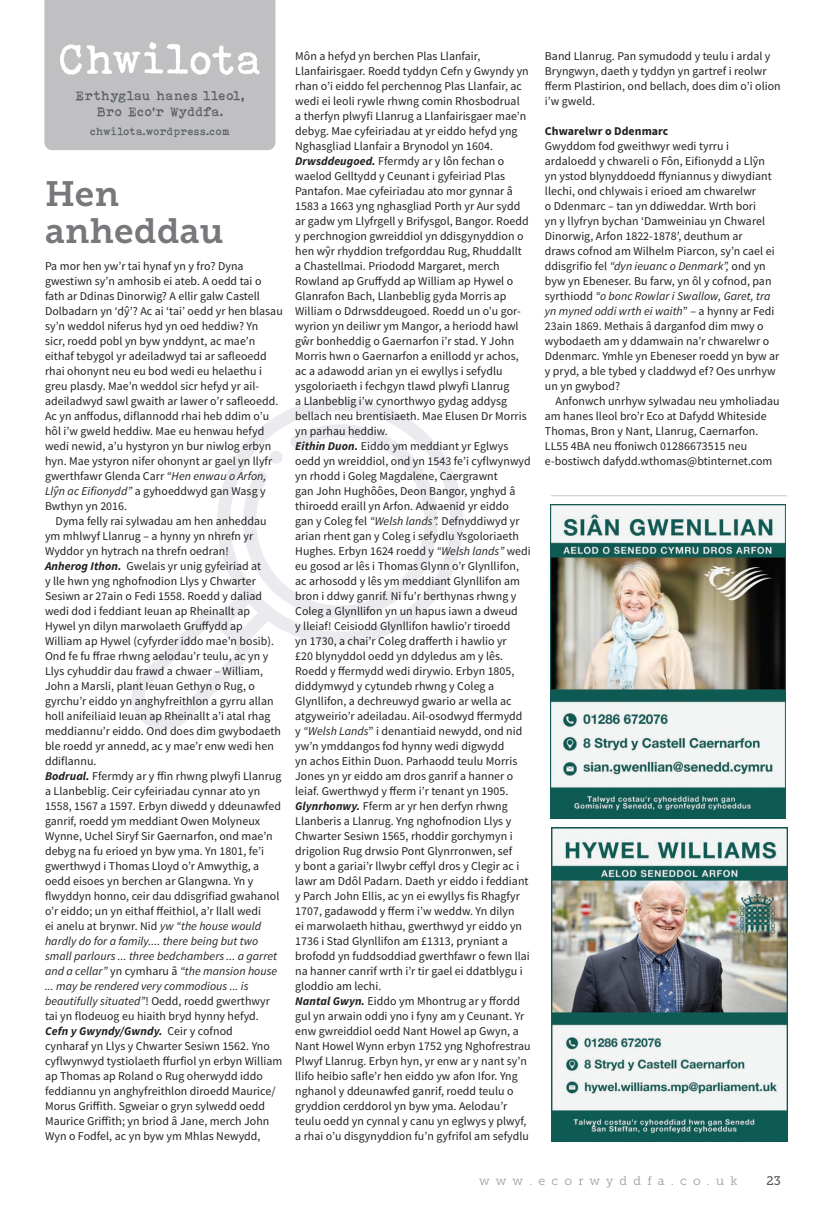
<style>
.page{position:relative;width:826px;height:1205px;background:#fff}
.page>*{position:absolute;margin:0;border:0;box-sizing:border-box;transform-origin:0 0}
.t1{font:35px/37.5px "Museo Slab 700";letter-spacing:.01em;color:#76787b}
.t2{font:13.25px/15.9px "Bohemian Typewriter";letter-spacing:-.015em;color:#5d6267;text-align:center}
.t3{font:12.5px "Museo Slab 300";color:#9d9fa2}
.t4{font:12.5px "Museo Slab 500";color:#57585a}
.t5{font:11.88px/15px "Source Sans Pro";letter-spacing:.005em;color:#231f20}
.t6{font:700 11.88px "Source Sans Pro";letter-spacing:.005em;color:#231f20}
.t7{font:11px "Bohemian Typewriter";color:#5d6267}
.s1{font-style:italic}
.s2{font-weight:700;font-style:italic}
</style>
<div class="page">
<svg style="left:132px;top:398px;width:331px;height:332px"></svg>
<svg style="left:269px;top:450px;width:14px;height:14px"></svg>
<svg style="left:44px;top:0;width:231px;height:150px;background:#c3c3c5"></svg>
<hr style="left:551px;top:495px;width:236px;height:1px;background:#d1d2d4">
<img style="left:551px;top:827px;width:236px;height:314px">
<img style="left:550px;top:505px;width:235px;height:313px">
<p class="t2" style="left:75px;top:88px;width:171px">Erthyglau hanes lleol,<br>Bro Eco’r Wyddfa.</p>
<p class="t7" style="left:90px;top:126px;width:142px">chwilota.wordpress.com</p>
<h1 class="t1" style="left:45px;top:175px;width:180px">Hen anheddau</h1>
<p class="t5" style="left:45px;top:258px;width:239px">Pa mor hen yw’r tai hynaf yn y fro? Dyna gwestiwn sy’n amhosib ei ateb. A oedd tai o fath ar Ddinas Dinorwig? A ellir galw Castell Dolbadarn yn ‘dŷ’? Ac ai ‘tai’ oedd yr hen blasau sy’n weddol niferus hyd yn oed heddiw? Yn<br>sicr, roedd pobl yn byw ynddynt, ac mae’n eithaf tebygol yr adeiladwyd tai ar safleoedd rhai ohonynt neu eu bod wedi eu helaethu i greu plasdy. Mae’n weddol sicr hefyd yr ail&shy;adeiladwyd sawl gwaith ar lawer o’r safleoedd.<br>Ac yn anffodus, diflannodd rhai heb ddim o’u hôl i’w gweld heddiw. Mae eu henwau hefyd wedi newid, a’u hystyron yn bur niwlog erbyn hyn. Mae ystyron nifer ohonynt ar gael yn llyfr gwerthfawr Glenda Carr <span class="s1">“Hen enwau o Arfon, Llŷn ac Eifionydd”</span> a gyhoeddwyd gan Wasg y Bwthyn yn 2016.</p>
<p class="t5" style="left:45px;top:513px;width:239px;text-indent:11px">Dyma felly rai sylwadau am hen anheddau ym mhlwyf Llanrug – a hynny yn nhrefn yr Wyddor yn hytrach na threfn oedran!<br><span class="s2">Anherog Ithon.</span> Gwelais yr unig gyfeiriad at<br>y lle hwn yng nghofnodion Llys y Chwarter Sesiwn ar 27ain o Fedi 1558. Roedd y daliad wedi dod i feddiant Ieuan ap Rheinallt ap Hywel yn dilyn marwolaeth Gruffydd ap William ap Hywel (cyfyrder iddo mae’n bosib).<br>Ond fe fu ffrae rhwng aelodau’r teulu, ac yn y Llys cyhuddir dau frawd a chwaer – William, John a Marsli, plant Ieuan Gethyn o Rug, o gyrchu’r eiddo yn anghyfreithlon a gyrru allan holl anifeiliaid Ieuan ap Rheinallt a’i atal rhag meddiannu’r eiddo. Ond does dim gwybodaeth ble roedd yr annedd, ac y mae’r enw wedi hen ddiflannu.<br><span class="s2">Bodrual.</span> Ffermdy ar y ffin rhwng plwyfi Llanrug a Llanbeblig. Ceir cyfeiriadau cynnar ato yn 1558, 1567 a 1597. Erbyn diwedd y ddeunawfed ganrif, roedd ym meddiant Owen Molyneux Wynne, Uchel Siryf Sir Gaernarfon, ond mae’n debyg na fu erioed yn byw yma. Yn 1801, fe’i gwerthwyd i Thomas Lloyd o’r Amwythig, a oedd eisoes yn berchen ar Glangwna. Yn y flwyddyn honno, ceir dau ddisgrifiad gwahanol o’r eiddo; un yn eithaf ffeithiol, a’r llall wedi<br>ei anelu at brynwr. Nid <span class="s1">yw “the house would hardly do for a family.... there being but two small parlours ... three bedchambers ... a garret and a cellar”</span> yn cymharu â <span class="s1">“the mansion house ... may be rendered very commodious ... is beautifully situated”</span>! Oedd, roedd gwerthwyr tai yn flodeuog eu hiaith bryd hynny hefyd.<br><span class="s2">Cefn y Gwyndy/Gwndy.</span> Ceir y cofnod<br>cynharaf yn Llys y Chwarter Sesiwn 1562. Yno cyflwynwyd tystiolaeth ffurfiol yn erbyn William ap Thomas ap Roland o Rug oherwydd iddo feddiannu yn anghyfreithlon diroedd Maurice/ Morus Griffith. Sgweiar o gryn sylwedd oedd Maurice Griffith; yn briod â Jane, merch John Wyn o Fodfel, ac yn byw ym Mhlas Newydd,</p>
<p class="t5" style="left:295px;top:48px;width:237px">Môn a hefyd yn berchen Plas Llanfair, Llanfairisgaer. Roedd tyddyn Cefn y Gwyndy yn rhan o’i eiddo fel perchennog Plas Llanfair, ac wedi ei leoli rywle rhwng comin Rhosbodrual<br>a therfyn plwyfi Llanrug a Llanfairisgaer mae’n debyg. Mae cyfeiriadau at yr eiddo hefyd yng Nghasgliad Llanfair a Brynodol yn 1604.<br><span class="s2">Drwsddeugoed.</span> Ffermdy ar y lôn fechan o waelod Gelltydd y Ceunant i gyfeiriad Plas Pantafon. Mae cyfeiriadau ato mor gynnar â 1583 a 1663 yng nghasgliad Porth yr Aur sydd ar gadw ym Llyfrgell y Brifysgol, Bangor. Roedd y perchnogion gwreiddiol yn ddisgynyddion o hen wŷr rhyddion trefgorddau Rug, Rhuddallt a Chastellmai. Priododd Margaret, merch Rowland ap Gruffydd ap William ap Hywel o Glanrafon Bach, Llanbeblig gyda Morris ap William o Ddrwsddeugoed. Roedd un o’u gor&shy;wyrion yn deiliwr ym Mangor, a heriodd hawl gŵr bonheddig o Gaernarfon i’r stad. Y John Morris hwn o Gaernarfon a enillodd yr achos, ac a adawodd arian yn ei ewyllys i sefydlu ysgoloriaeth i fechgyn tlawd plwyfi Llanrug<br>a Llanbeblig i’w cynorthwyo gydag addysg bellach neu brentisiaeth. Mae Elusen Dr Morris yn parhau heddiw.<br><span class="s2">Eithin Duon.</span> Eiddo ym meddiant yr Eglwys oedd yn wreiddiol, ond yn 1543 fe’i cyflwynwyd yn rhodd i Goleg Magdalene, Caergrawnt<br>gan John Hughôôes, Deon Bangor, ynghyd â thiroedd eraill yn Arfon. Adwaenid yr eiddo<br>gan y Coleg fel <span class="s1">“Welsh lands”.</span> Defnyddiwyd yr arian rhent gan y Coleg i sefydlu Ysgoloriaeth Hughes. Erbyn 1624 roedd y <span class="s1">“Welsh lands”</span> wedi eu gosod ar lês i Thomas Glynn o’r Glynllifon, ac arhosodd y lês ym meddiant Glynllifon am bron i ddwy ganrif. Ni fu’r berthynas rhwng y Coleg a Glynllifon yn un hapus iawn a dweud<br>y lleiaf! Ceisiodd Glynllifon hawlio’r tiroedd<br>yn 1730, a chai’r Coleg drafferth i hawlio yr<br>£20 blynyddol oedd yn ddyledus am y lês.<br>Roedd y ffermydd wedi dirywio. Erbyn 1805, diddymwyd y cytundeb rhwng y Coleg a Glynllifon, a dechreuwyd gwario ar wella ac atgyweirio’r adeiladau. Ail-osodwyd ffermydd y <span class="s1">“Welsh Lands</span>” i denantiaid newydd, ond nid yw’n ymddangos fod hynny wedi digwydd<br>yn achos Eithin Duon. Parhaodd teulu Morris Jones yn yr eiddo am dros ganrif a hanner o leiaf. Gwerthwyd y fferm i’r tenant yn 1905.<br><span class="s2">Glynrhonwy.</span> Fferm ar yr hen derfyn rhwng Llanberis a Llanrug. Yng nghofnodion Llys y Chwarter Sesiwn 1565, rhoddir gorchymyn i drigolion Rug drwsio Pont Glynrronwen, sef<br>y bont a gariai’r llwybr ceffyl dros y Clegir ac i lawr am Ddôl Padarn. Daeth yr eiddo i feddiant y Parch John Ellis, ac yn ei ewyllys fis Rhagfyr 1707, gadawodd y fferm i’w weddw. Yn dilyn<br>ei marwolaeth hithau, gwerthwyd yr eiddo yn 1736 i Stad Glynllifon am £1313, pryniant a brofodd yn fuddsoddiad gwerthfawr o fewn llai na hanner canrif wrth i’r tir gael ei ddatblygu i gloddio am lechi.<br><span class="s2">Nantal Gwyn.</span> Eiddo ym Mhontrug ar y ffordd gul yn arwain oddi yno i fyny am y Ceunant. Yr enw gwreiddiol oedd Nant Howel ap Gwyn, a Nant Howel Wynn erbyn 1752 yng Nghofrestrau Plwyf Llanrug. Erbyn hyn, yr enw ar y nant sy’n llifo heibio safle’r hen eiddo yw afon Ifor. Yng nghanol y ddeunawfed ganrif, roedd teulu o gryddion cerddorol yn byw yma. Aelodau’r teulu oedd yn cynnal y canu yn eglwys y plwyf, a rhai o’u disgynyddion fu’n gyfrifol am sefydlu</p>
<p class="t5" style="left:545px;top:48px;width:237px">Band Llanrug. Pan symudodd y teulu i ardal y Bryngwyn, daeth y tyddyn yn gartref i reolwr fferm Plastirion, ond bellach, does dim o’i olion i’w gweld.</p>
<p class="t6" style="left:545px;top:123px;width:125px">Chwarelwr o Ddenmarc</p>
<p class="t5" style="left:545px;top:138px;width:236px">Gwyddom fod gweithwyr wedi tyrru i ardaloedd y chwareli o Fôn, Eifionydd a Llŷn yn ystod blynyddoedd ffyniannus y diwydiant llechi, ond chlywais i erioed am chwarelwr<br>o Ddenmarc – tan yn ddiweddar. Wrth bori<br>yn y llyfryn bychan ‘Damweiniau yn Chwarel Dinorwig, Arfon 1822-1878’, deuthum ar<br>draws cofnod am Wilhelm Piarcon, sy’n cael ei ddisgrifio fel <span class="s1">“dyn ieuanc o Denmark”,</span> ond yn byw yn Ebeneser. Bu farw, yn ôl y cofnod, pan syrthiodd <span class="s1">“o bonc Rowlar i Swallow, Garet, tra yn myned oddi wrth ei waith</span>” – a hynny ar Fedi 23ain 1869. Methais â darganfod dim mwy o wybodaeth am y ddamwain na’r chwarelwr o Ddenmarc. Ymhle yn Ebeneser roedd yn byw ar y pryd, a ble tybed y claddwyd ef? Oes unrhyw un yn gwybod?</p>
<p class="t5" style="left:545px;top:393px;width:236px;text-indent:11px">Anfonwch unrhyw sylwadau neu ymholiadau am hanes lleol bro’r Eco at Dafydd Whiteside Thomas, Bron y Nant, Llanrug, Caernarfon.<br>LL55 4BA neu ffoniwch 01286673515 neu e-bostiwch dafydd.wthomas@btinternet.com</p>
<p class="t3" style="left:479px;top:1174px;width:260px">w w w . e c o r w y d d f a . c o . u k</p>
<p class="t4" style="left:766px;top:1174px;width:16px">23</p>
</div>
